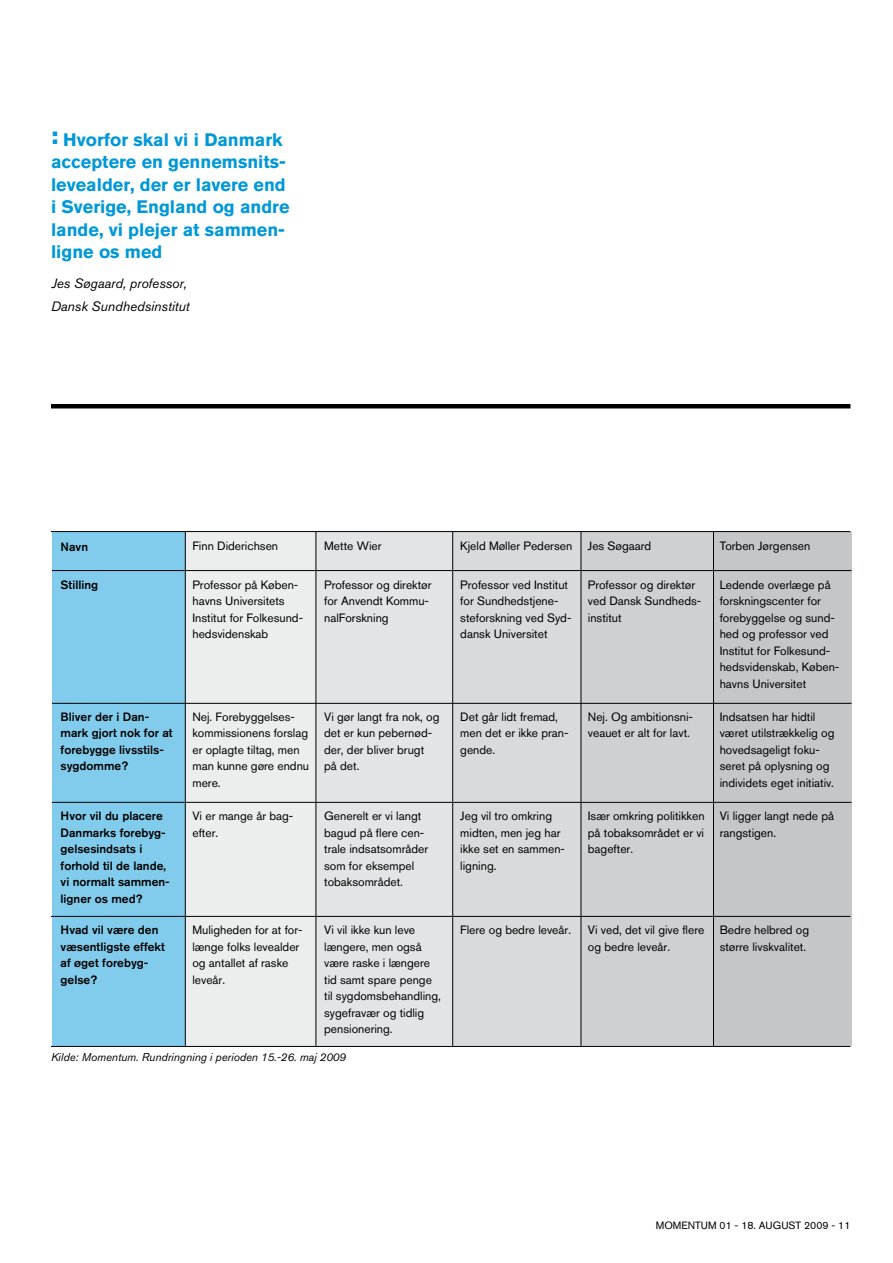
<style>
.page{position:relative;width:893px;height:1263px;background:#fff}
.page>*{position:absolute;margin:0;border:0;box-sizing:border-box;transform-origin:0 0}
.t1{font:700 18px/22.5px "Akzidenz Grotesk BQ";color:#0098d8}
.t2{font:italic 13.5px/22.5px "Akzidenz Grotesk BQ";color:#000}
.t3{font:12px/16.5px "Akzidenz Grotesk BQ";color:#000}
.t4{font:500 12px/16.5px "Akzidenz Grotesk BQ";color:#000}
.t5{font:italic 11.25px "Akzidenz Grotesk BQ";color:#000}
.t6{font:10.5px "Akzidenz Grotesk BQ";color:#000}
.s1{font-family:"Akzidenz Grotesk BQ Super";font-weight:400;font-size:24px}
</style>
<div class="page">
<div style="left:52px;top:532px;width:133px;height:514px;background:#81ccec"></div>
<div style="left:713px;top:532px;width:138px;height:514px;background:#c5c6c8"></div>
<div style="left:581px;top:532px;width:133px;height:514px;background:#cfd0d2"></div>
<div style="left:452px;top:532px;width:129px;height:514px;background:#d9dadb"></div>
<div style="left:315px;top:532px;width:138px;height:514px;background:#e3e4e5"></div>
<div style="left:185px;top:532px;width:131px;height:514px;background:#eceded"></div>
<hr style="left:51px;top:404px;width:799px;height:4px;background:#000">
<hr style="left:52px;top:570px;width:799px;height:1px;background:#000">
<hr style="left:52px;top:703px;width:799px;height:1px;background:#000">
<hr style="left:52px;top:802px;width:799px;height:1px;background:#000">
<hr style="left:51px;top:916px;width:799px;height:1px;background:#000">
<hr style="left:185px;top:532px;width:1px;height:514px;background:#000">
<hr style="left:316px;top:532px;width:1px;height:514px;background:#000">
<hr style="left:452px;top:532px;width:1px;height:514px;background:#000">
<hr style="left:581px;top:532px;width:1px;height:514px;background:#000">
<hr style="left:713px;top:532px;width:1px;height:514px;background:#000">
<hr style="left:51px;top:531px;width:799px;height:1px;background:#000">
<hr style="left:51px;top:1046px;width:799px;height:1px;background:#000">
<h1 class="t1" style="left:51px;top:128px;width:240px"><span class="s1">:</span> Hvorfor skal vi i Danmark acceptere en gennemsnits&shy;levealder, der er lavere end i Sverige, England og andre lande, vi plejer at sammen&shy;ligne os med</h1>
<p class="t2" style="left:51px;top:272px;width:140px">Jes Søgaard, professor,<br>Dansk Sundhedsinstitut</p>
<p class="t4" style="left:61px;top:538px;width:29px">Navn</p>
<p class="t3" style="left:192px;top:538px;width:87px">Finn Diderichsen</p>
<p class="t3" style="left:324px;top:538px;width:59px">Mette Wier</p>
<p class="t3" style="left:460px;top:538px;width:113px">Kjeld Møller Pedersen</p>
<p class="t3" style="left:588px;top:538px;width:65px">Jes Søgaard</p>
<p class="t3" style="left:720px;top:538px;width:92px">Torben Jørgensen</p>
<p class="t4" style="left:61px;top:576px;width:39px">Stilling</p>
<p class="t3" style="left:192px;top:576px;width:112px">Professor på Køben&shy;havns Universitets<br>Institut for Folkesund&shy;hedsvidenskab</p>
<p class="t3" style="left:324px;top:576px;width:109px">Professor og direktør for Anvendt Kommu&shy;nalForskning</p>
<p class="t3" style="left:460px;top:576px;width:113px">Professor ved Institut for Sundhedstjene&shy;steforskning ved Syd&shy;dansk Universitet</p>
<p class="t3" style="left:588px;top:576px;width:115px">Professor og direktør ved Dansk Sundheds&shy;institut</p>
<p class="t3" style="left:720px;top:576px;width:121px">Ledende overlæge på forskningscenter for forebyggelse og sund&shy;hed og professor ved<br>Institut for Folkesund&shy;hedsvidenskab, Køben&shy;havns Universitet</p>
<p class="t4" style="left:61px;top:708px;width:114px">Bliver der i Dan&shy;mark gjort nok for at forebygge livsstils&shy;sygdomme?</p>
<p class="t3" style="left:192px;top:708px;width:118px">Nej. Forebyggelses&shy;kommissionens forslag er oplagte tiltag, men man kunne gøre endnu mere.</p>
<p class="t3" style="left:324px;top:708px;width:117px">Vi gør langt fra nok, og det er kun pebernød&shy;der, der bliver brugt på det.</p>
<p class="t3" style="left:460px;top:708px;width:110px">Det går lidt fremad, men det er ikke pran&shy;gende.</p>
<p class="t3" style="left:588px;top:708px;width:107px">Nej. Og ambitionsni&shy;veauet er alt for lavt.</p>
<p class="t3" style="left:720px;top:708px;width:116px">Indsatsen har hidtil været utilstrækkelig og hovedsageligt foku&shy;seret på oplysning og individets eget initiativ.</p>
<p class="t4" style="left:61px;top:807px;width:111px">Hvor vil du placere<br>Danmarks forebyg&shy;gelsesindsats i forhold til de lande, vi normalt sammen&shy;ligner os med?</p>
<p class="t3" style="left:192px;top:807px;width:102px">Vi er mange år bag&shy;efter.</p>
<p class="t3" style="left:324px;top:807px;width:106px">Generelt er vi langt bagud på flere cen&shy;trale indsatsområder som for eksempel tobaksområdet.</p>
<p class="t3" style="left:460px;top:807px;width:106px">Jeg vil tro omkring midten, men jeg har ikke set en sammen&shy;ligning.</p>
<p class="t3" style="left:588px;top:807px;width:118px;text-align:justify">Især omkring politikken på tobaksområdet er vi bagefter.</p>
<p class="t3" style="left:720px;top:807px;width:116px">Vi ligger langt nede på rangstigen.</p>
<p class="t4" style="left:61px;top:921px;width:106px">Hvad vil være den væsentligste effekt af øget forebyg&shy;gelse?</p>
<p class="t3" style="left:192px;top:921px;width:112px">Muligheden for at for&shy;længe folks levealder og antallet af raske leveår.</p>
<p class="t3" style="left:324px;top:921px;width:118px">Vi vil ikke kun leve længere, men også være raske i længere tid samt spare penge til sygdomsbehandling, sygefravær og tidlig pensionering.</p>
<p class="t3" style="left:460px;top:921px;width:112px">Flere og bedre leveår.</p>
<p class="t3" style="left:588px;top:921px;width:118px">Vi ved, det vil give flere og bedre leveår.</p>
<p class="t3" style="left:720px;top:921px;width:91px">Bedre helbred og større livskvalitet.</p>
<p class="t5" style="left:51px;top:1050px;width:297px">Kilde: Momentum. Rundringning i perioden 15.-26. maj 2009</p>
<p class="t6" style="left:656px;top:1218px;width:196px">MOMENTUM 01 - 18. AUGUST 2009 - 11</p>
</div>
